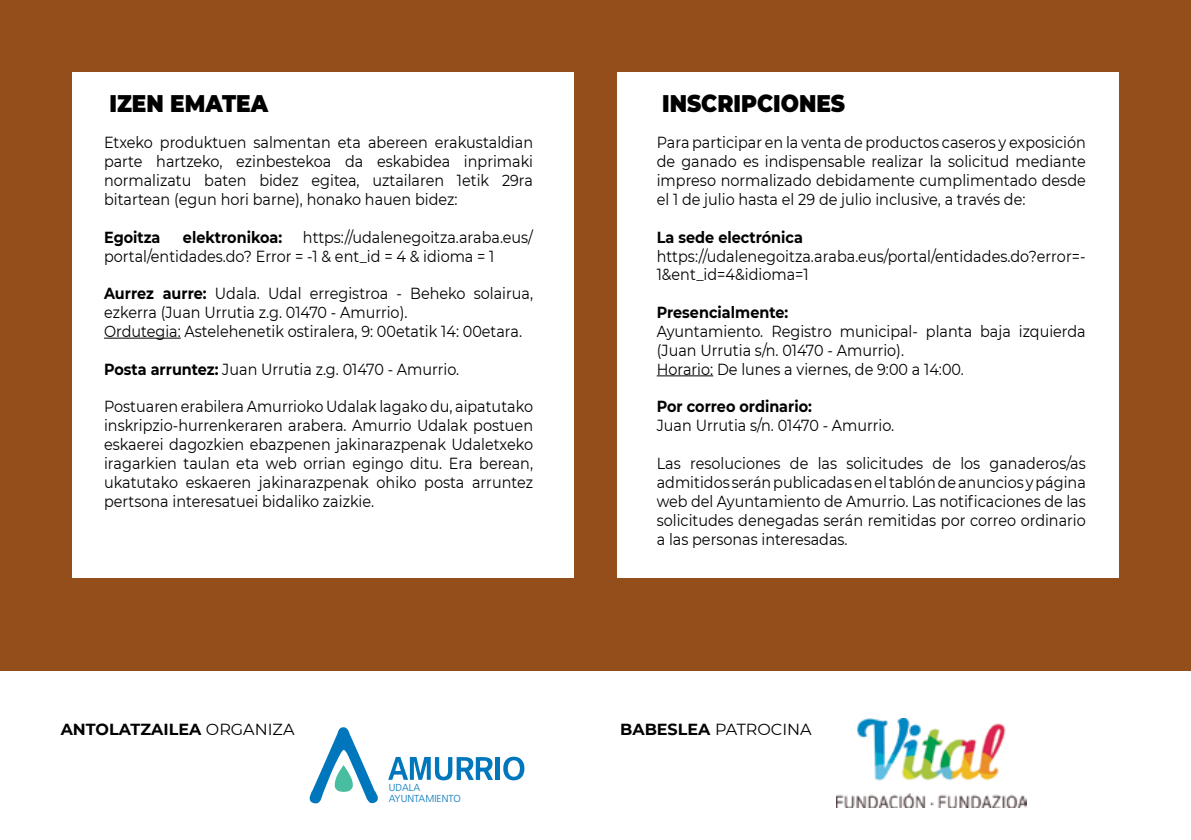
<style>
.page{position:relative;width:1191px;height:840px;background:#fff}
.page>*{position:absolute;margin:0;border:0;box-sizing:border-box;transform-origin:0 0}
.t1{font:900 24px "Montserrat";color:#000;scale:.9 1}
.t2{font:16px/18.8px "Montserrat";color:#000;text-align:justify;scale:.9 1}
.t3{font:700 16px "Montserrat";color:#000;scale:.9 1}
.t4{font:700 16px "Montserrat";color:#000}
.t5{font:16px "Montserrat";color:#000}
.t6{font:300 10.2px/11.6px "Frutiger";color:#0076bc}
.s1{font-weight:700}
.s2{font-weight:400}
</style>
<div class="page">
<div style="left:0;top:0;width:1191px;height:670px;background:#934e1c"></div>
<svg style="left:309px;top:727px;width:69px;height:77px"></svg>
<svg style="left:388px;top:757px;width:105px;height:22px"></svg>
<div style="left:495px;top:756px;width:5px;height:23px;background:#0076bc"></div>
<svg style="left:503px;top:756px;width:21px;height:23px"></svg>
<img style="left:836px;top:718px;width:191px;height:88px">
<div style="left:72px;top:72px;width:502px;height:505px;background:#fff"></div>
<div style="left:617px;top:72px;width:502px;height:505px;background:#fff"></div>
<hr style="left:657px;top:375px;width:56px;height:1px;background:#000">
<hr style="left:104px;top:337px;width:77px;height:1px;background:#000">
<h1 class="t1" style="left:109px;top:86px;width:178px">IZEN EMATEA</h1>
<h1 class="t1" style="left:662px;top:86px;width:205px">INSCRIPCIONES</h1>
<p class="t2" style="left:104px;top:133px;width:478px">Etxeko produktuen salmentan eta abereen erakustaldian parte hartzeko, ezinbestekoa da eskabidea inprimaki normalizatu baten bidez egitea, uztailaren 1etik 29ra bitartean (egun hori barne), honako hauen bidez:</p>
<p class="t3" style="left:104px;top:225px;width:64px">Egoitza</p>
<p class="t3" style="left:183px;top:225px;width:112px">elektronikoa:</p>
<p class="t2" style="left:104px;top:227px;width:478px;text-indent:199px">https://udalenegoitza.araba.eus/ portal/entidades.do? Error = -1 &amp; ent_id = 4 &amp; idioma = 1</p>
<p class="t2" style="left:104px;top:283px;width:478px;text-align:left"><span class="s1">Aurrez aurre:</span> Udala. Udal erregistroa - Beheko solairua, ezkerra (Juan Urrutia z.g. 01470 - Amurrio).<br>Ordutegia: Astelehenetik ostiralera, 9: 00etatik 14: 00etara.</p>
<p class="t2" style="left:104px;top:359px;width:396px"><span class="s1">Posta arruntez:</span> Juan Urrutia z.g. 01470 - Amurrio.</p>
<p class="t2" style="left:104px;top:396px;width:478px">Postuaren erabilera Amurrioko Udalak lagako du, aipatutako inskripzio-hurrenkeraren arabera. Amurrio Udalak postuen eskaerei dagozkien ebazpenen jakinarazpenak Udaletxeko iragarkien taulan eta web orrian egingo ditu. Era berean, ukatutako eskaeren jakinarazpenak ohiko posta arruntez pertsona interesatuei bidaliko zaizkie.</p>
<p class="t2" style="left:657px;top:133px;width:478px">Para participar en la venta de productos caseros y exposición de ganado es indispensable realizar la solicitud mediante impreso normalizado debidamente cumplimentado desde el 1 de julio hasta el 29 de julio inclusive, a través de:</p>
<p class="t3" style="left:657px;top:225px;width:164px">La sede electrónica</p>
<p class="t2" style="left:657px;top:246px;width:478px">https://udalenegoitza.araba.eus/portal/entidades.do?error=-<br>1&amp;ent_id=4&amp;idioma=1</p>
<p class="t3" style="left:657px;top:301px;width:148px">Presencialmente:</p>
<p class="t2" style="left:657px;top:321px;width:478px;text-align:left">Ayuntamiento. Registro municipal- planta baja izquierda (Juan Urrutia s/n. 01470 - Amurrio).<br>Horario: De lunes a viernes, de 9:00 a 14:00.</p>
<p class="t3" style="left:657px;top:395px;width:174px">Por correo ordinario:</p>
<p class="t2" style="left:657px;top:415px;width:265px">Juan Urrutia s/n. 01470 - Amurrio.</p>
<p class="t2" style="left:657px;top:453px;width:478px">Las resoluciones de las solicitudes de los ganaderos/as admitidos serán publicadas en el tablón de anuncios y página web del Ayuntamiento de Amurrio. Las notificaciones de las solicitudes denegadas serán remitidas por correo ordinario a las personas interesadas.</p>
<p class="t4" style="left:61px;top:717px;width:235px">ANTOLATZAILEA <span class="s2">ORGANIZA</span></p>
<p class="t5" style="left:620px;top:717px;width:193px"><span class="s1">BABESLEA</span> PATROCINA</p>
<p class="t6" style="left:389px;top:780px;width:74px">UDALA<br>AYUNTAMIENTO</p>
</div>
